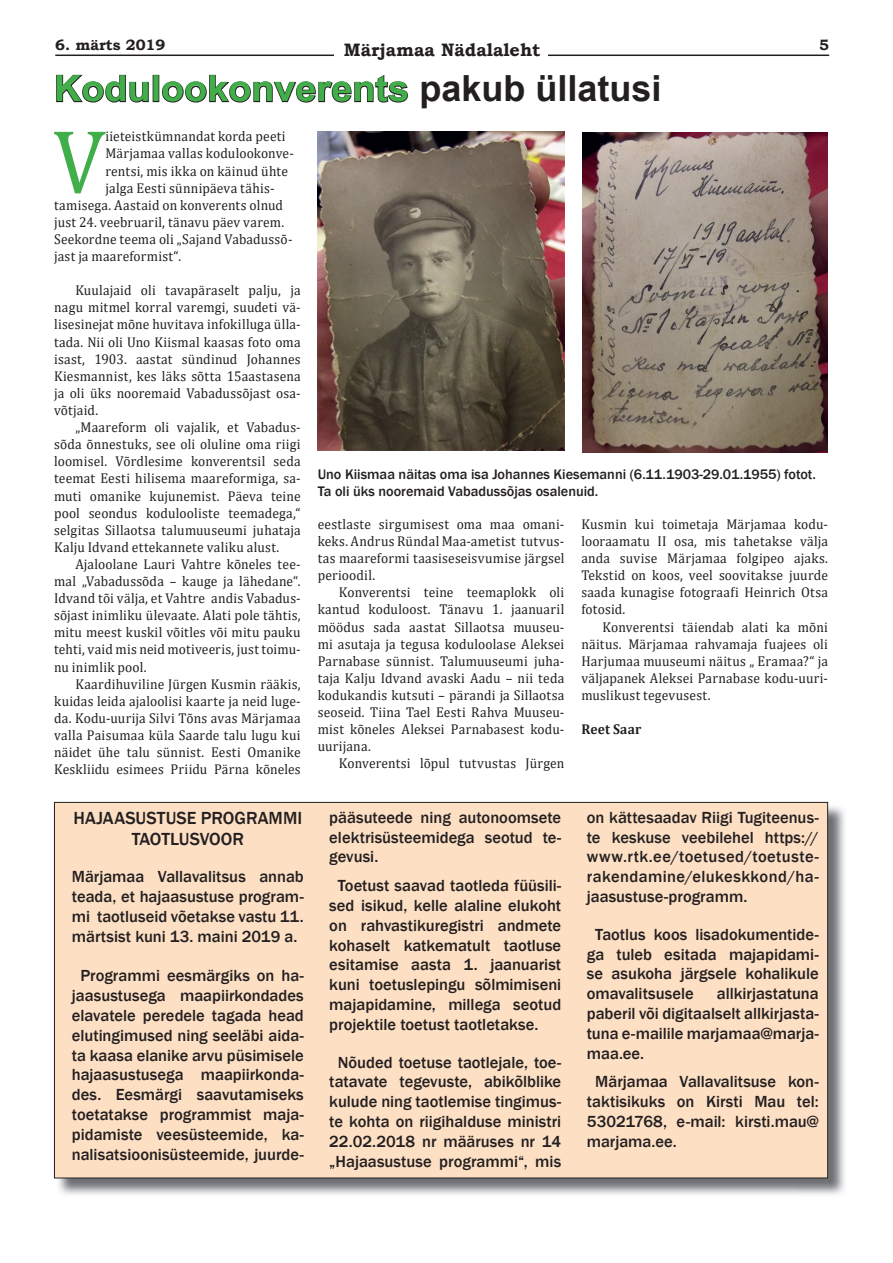
<style>
.page{position:relative;width:893px;height:1263px;background:#fff}
.page>*{position:absolute;margin:0;border:0;box-sizing:border-box;transform-origin:0 0}
.t1{font:91.2px "Cambria";color:#40ae49;scale:.95 1}
.t2{font:700 36px "Arial";color:#40ae49;scale:1.05 1}
.t3{font:500 18px/21.6px "Franklin Gothic";color:#231f20;text-align:center}
.t4{font:700 18px "Bookman Old Style";color:#231f20}
.t5{font:500 16.5px/19.8px "Franklin Gothic";color:#231f20;text-align:justify}
.t6{font:700 15px "Bookman Old Style";color:#231f20}
.t7{font:14.25px/17.1px "Cambria";letter-spacing:.015em;color:#231f20;text-align:justify;scale:.95 1}
.t8{font:500 14.25px/17.1px "Franklin Gothic";color:#231f20}
.t9{font:700 14.25px "Cambria";letter-spacing:.015em;color:#231f20;scale:.95 1}
.s1{color:#231f20}
</style>
<div class="page">
<hr style="left:55px;top:55px;width:774px;height:1px;background:#231f20">
<div style="left:334px;top:47px;width:214px;height:17px;background:#fff"></div>
<svg style="left:56px;top:74px;width:93px;height:29px"></svg>
<div style="left:153px;top:75px;width:6px;height:27px;border:2px solid #231f20"></div>
<svg style="left:161px;top:74px;width:247px;height:29px"></svg>
<img style="left:582px;top:133px;width:246px;height:320px">
<img style="left:318px;top:132px;width:246px;height:319px">
<img style="left:56px;top:804px;width:789px;height:391px">
<div style="left:54px;top:802px;width:774px;height:376px;background:#fddfc4"></div>
<p class="t6" style="left:55px;top:34px;width:112px">6. märts 2019</p>
<p class="t4" style="left:344px;top:37px;width:198px">Märjamaa Nädalaleht</p>
<p class="t6" style="left:819px;top:34px;width:11px">5</p>
<h2 class="t2" style="left:54px;top:63px;width:580px">Kodulookonverents <span class="s1">pakub üllatusi</span></h2>
<h1 class="t1" style="left:53px;top:108px;width:57px">V</h1>
<p class="t7" style="left:105px;top:128px;width:191px">iieteistkümnandat korda peeti</p>
<p class="t7" style="left:105px;top:145px;width:200px">Märjamaa vallas kodulookonve-</p>
<p class="t7" style="left:105px;top:162px;width:194px">rentsi, mis ikka on käinud ühte</p>
<p class="t7" style="left:105px;top:179px;width:179px">jalga Eesti sünnipäeva tähis-</p>
<p class="t7" style="left:54px;top:196px;width:243px">tamisega. Aastaid on konverents olnud</p>
<p class="t7" style="left:54px;top:213px;width:244px">just 24. veebruaril, tänavu päev varem.</p>
<p class="t7" style="left:54px;top:230px;width:252px">Seekordne teema oli „Sajand Vabadussõ-</p>
<p class="t7" style="left:54px;top:248px;width:135px">jast ja maareformist“.</p>
<p class="t7" style="left:54px;top:282px;width:261px;text-indent:21px">Kuulajaid oli tavapäraselt palju, ja nagu mitmel korral varemgi, suudeti vä&shy;lisesinejat mõne huvitava infokilluga ülla&shy;tada. Nii oli Uno Kiismal kaasas foto oma isast, 1903. aastat sündinud Johannes Kiesmannist, kes läks sõtta 15aastasena ja oli üks nooremaid Vabadussõjast osa&shy;võtjaid.</p>
<p class="t7" style="left:54px;top:419px;width:261px;text-indent:21px">„Maareform oli vajalik, et Vabadus&shy;sõda õnnestuks, see oli oluline oma riigi loomisel. Võrdlesime konverentsil seda teemat Eesti hilisema maareformiga, sa&shy;muti omanike kujunemist. Päeva teine pool seondus kodulooliste teemadega,“ selgitas Sillaotsa talumuuseumi juhataja Kalju Idvand ettekannete valiku alust.</p>
<p class="t7" style="left:54px;top:555px;width:261px;text-indent:21px">Ajaloolane Lauri Vahtre kõneles tee&shy;mal „Vabadussõda – kauge ja lähedane“.<br>Idvand tõi välja, et Vahtre andis Vabadus&shy;sõjast inimliku ülevaate. Alati pole tähtis, mitu meest kuskil võitles või mitu pauku tehti, vaid mis neid motiveeris, just toimu&shy;nu inimlik pool.</p>
<p class="t7" style="left:54px;top:675px;width:261px;text-indent:21px">Kaardihuviline Jürgen Kusmin rääkis, kuidas leida ajaloolisi kaarte ja neid luge&shy;da. Kodu-uurija Silvi Tõns avas Märjamaa valla Paisumaa küla Saarde talu lugu kui näidet ühe talu sünnist. Eesti Omanike Keskliidu esimees Priidu Pärna kõneles</p>
<p class="t8" style="left:318px;top:466px;width:500px">Uno Kiismaa näitas oma isa Johannes Kiesemanni (6.11.1903-29.01.1955) fotot.<br>Ta oli üks nooremaid Vabadussõjas osalenuid.</p>
<p class="t7" style="left:318px;top:515px;width:261px">eestlaste sirgumisest oma maa omani&shy;keks. Andrus Ründal Maa-ametist tutvus&shy;tas maareformi taasiseseisvumise järgsel perioodil.</p>
<p class="t7" style="left:318px;top:584px;width:261px;text-indent:21px">Konverentsi teine teemaplokk oli kantud koduloost. Tänavu 1. jaanuaril möödus sada aastat Sillaotsa muuseu&shy;mi asutaja ja tegusa koduloolase Aleksei Parnabase sünnist. Talumuuseumi juha&shy;taja Kalju Idvand avaski Aadu – nii teda kodukandis kutsuti – pärandi ja Sillaotsa seoseid. Tiina Tael Eesti Rahva Muuseu&shy;mist kõneles Aleksei Parnabasest kodu&shy;uurijana.</p>
<p class="t7" style="left:339px;top:755px;width:239px">Konverentsi lõpul tutvustas Jürgen</p>
<p class="t7" style="left:581px;top:515px;width:261px">Kusmin kui toimetaja Märjamaa kodu&shy;looraamatu II osa, mis tahetakse välja anda suvise Märjamaa folgipeo ajaks.<br>Tekstid on koos, veel soovitakse juurde saada kunagise fotograafi Heinrich Otsa fotosid.</p>
<p class="t7" style="left:581px;top:618px;width:261px;text-indent:21px">Konverentsi täiendab alati ka mõni näitus. Märjamaa rahvamaja fuajees oli Harjumaa muuseumi näitus „ Eramaa?“ ja väljapanek Aleksei Parnabase kodu-uuri&shy;muslikust tegevusest.</p>
<p class="t9" style="left:581px;top:719px;width:65px">Reet Saar</p>
<p class="t3" style="left:73px;top:807px;width:230px">HAJAASUSTUSE PROGRAMMI<br>TAOTLUSVOOR</p>
<p class="t5" style="left:72px;top:867px;width:233px">Märjamaa Vallavalitsus annab teada, et hajaasustuse program&shy;mi taotluseid võetakse vastu 11. märtsist kuni 13. maini 2019 a.</p>
<p class="t5" style="left:72px;top:966px;width:233px;text-align:center">Programmi eesmärgiks on ha&shy;jaasustusega maapiirkondades elavatele peredele tagada head elutingimused ning seeläbi aida&shy;ta kaasa elanike arvu püsimisele hajaasustusega maapiirkonda&shy;des. Eesmärgi saavutamiseks toetatakse programmist maja&shy;pidamiste veesüsteemide, ka&shy;nalisatsioonisüsteemide, juurde-</p>
<p class="t5" style="left:329px;top:808px;width:233px">pääsuteede ning autonoomsete elektrisüsteemidega seotud te&shy;gevusi.</p>
<p class="t5" style="left:329px;top:876px;width:233px;text-indent:8px">Toetust saavad taotleda füüsili&shy;sed isikud, kelle alaline elukoht on rahvastikuregistri andmete kohaselt katkematult taotluse esitamise aasta 1. jaanuarist kuni toetuslepingu sõlmimiseni majapidamine, millega seotud projektile toetust taotletakse.</p>
<p class="t5" style="left:329px;top:1052px;width:233px;text-align:center">Nõuded toetuse taotlejale, toe&shy;tatavate tegevuste, abikõlblike kulude ning taotlemise tingimus&shy;te kohta on riigihalduse ministri<br>22.02.2018 nr määruses nr 14 „Hajaasustuse programmi“, mis</p>
<p class="t5" style="left:587px;top:808px;width:233px">on kättesaadav Riigi Tugiteenus&shy;te keskuse veebilehel https:// www.rtk.ee/toetused/toetuste&shy;rakendamine/elukeskkond/ha&shy;jaasustuse-programm.</p>
<p class="t5" style="left:587px;top:925px;width:233px;text-indent:8px">Taotlus koos lisadokumentide&shy;ga tuleb esitada majapidami&shy;se asukoha järgsele kohalikule omavalitsusele</p>
<p class="t5" style="left:587px;top:984px;width:234px;text-indent:130px">allkirjastatuna paberil või digitaalselt allkirjasta&shy;tuna e-mailile marjamaa@marja&shy;maa.ee.</p>
<p class="t5" style="left:587px;top:1072px;width:233px;text-indent:8px">Märjamaa Vallavalitsuse kon&shy;taktisikuks on Kirsti Mau tel:<br>53021768, e-mail: kirsti.mau@ marjama.ee.</p>
</div>
